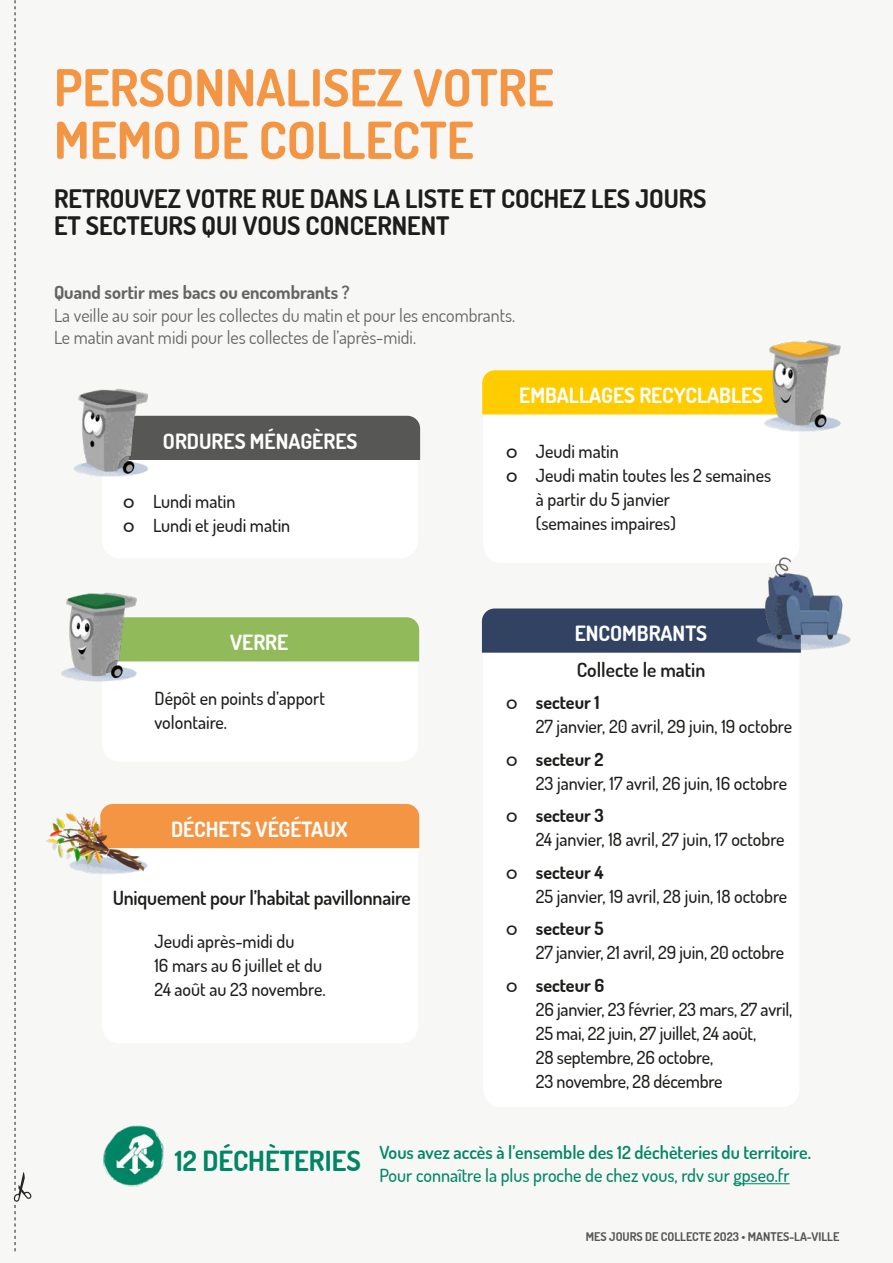
<style>
.page{position:relative;width:893px;height:1263px;background:#f7f7f6}
.page>*{position:absolute;margin:0;border:0;box-sizing:border-box;transform-origin:0 0}
.t1{font:700 51px/52.5px "Dosis";color:#f49544}
.t2{font:700 25.5px/27px "Dosis";color:#1d1d1b}
.t3{font:700 21px "Dosis";color:#fff}
.t4{font:600 19.5px "Dosis";letter-spacing:-.01em;color:#1d1d1b}
.t5{font:500 18px/24px "Dosis";color:#1d1d1b}
.t6{font:600 18px/22.5px "Dosis";color:#008665}
.t7{font:18px/22.5px "Dosis";color:#646463}
.t8{font:700 18px "Dosis";color:#646463}
.t9{font:700 12px "Dosis";color:#575756}
.s1{font-family:"Montserrat"}
.s2{font-weight:700}
.s3{font-weight:700;font-size:27.75px}
.s4{font-weight:500}
</style>
<div class="page">
<svg style="left:14px;top:0;width:17px;height:1251px"></svg>
<div style="left:102px;top:417px;width:316px;height:141px;background:#fff;border-radius:18px"></div>
<div style="left:102px;top:616px;width:316px;height:146px;background:#fff;border-radius:18px"></div>
<div style="left:102px;top:804px;width:316px;height:239px;background:#fff;border-radius:18px"></div>
<div style="left:483px;top:372px;width:316px;height:191px;background:#fff;border-radius:18px"></div>
<div style="left:483px;top:610px;width:316px;height:497px;background:#fff;border-radius:18px"></div>
<img style="left:103px;top:1125px;width:61px;height:62px">
<img style="left:115px;top:1132px;width:43px;height:42px">
<hr style="left:733px;top:1183px;width:57px;height:1px;background:#008665">
<div style="left:166px;top:416px;width:254px;height:44px;background:#575756"></div>
<div style="left:482px;top:370px;width:262px;height:44px;background:#fc0"></div>
<div style="left:155px;top:617px;width:264px;height:44px;background:#91bb5b"></div>
<div style="left:164px;top:804px;width:255px;height:44px;background:#f49544"></div>
<div style="left:482px;top:608px;width:262px;height:45px;background:#324262"></div>
<img style="left:73px;top:388px;width:93px;height:89px">
<img style="left:744px;top:340px;width:97px;height:92px">
<img style="left:61px;top:592px;width:94px;height:90px">
<img style="left:744px;top:557px;width:107px;height:96px">
<img style="left:46px;top:803px;width:118px;height:71px">
<h1 class="t1" style="left:54px;top:59px;width:501px">PERSONNALISEZ VOTRE<br>MEMO DE COLLECTE</h1>
<h2 class="t2" style="left:54px;top:184px;width:654px">RETROUVEZ VOTRE RUE DANS LA LISTE ET COCHEZ LES JOURS<br>ET SECTEURS QUI VOUS CONCERNENT</h2>
<p class="t8" style="left:54px;top:280px;width:297px">Quand sortir mes bacs ou encombrants ?</p>
<p class="t7" style="left:54px;top:303px;width:463px">La veille au soir pour les collectes du matin et pour les encombrants.<br>Le matin avant midi pour les collectes de l’après-midi.</p>
<p class="t3" style="left:163px;top:426px;width:196px">ORDURES MÉNAGÈRES</p>
<p class="t5" style="left:123px;top:488px;width:169px"><span class="s1">o</span> Lundi matin<br><span class="s1">o</span> Lundi et jeudi matin</p>
<p class="t3" style="left:230px;top:628px;width:60px">VERRE</p>
<p class="t5" style="left:155px;top:685px;width:172px">Dépôt en points d’apport volontaire.</p>
<p class="t3" style="left:171px;top:814px;width:178px">DÉCHETS VÉGÉTAUX</p>
<p class="t4" style="left:113px;top:885px;width:300px">Uniquement pour l’habitat pavillonnaire</p>
<p class="t5" style="left:155px;top:929px;width:173px">Jeudi après-midi du<br>16 mars au 6 juillet et du<br>24 août au 23 novembre.</p>
<p class="t3" style="left:519px;top:381px;width:246px">EMBALLAGES RECYCLABLES</p>
<p class="t5" style="left:506px;top:438px;width:114px"><span class="s1">o</span> Jeudi matin</p>
<p class="t5" style="left:506px;top:462px;width:267px"><span class="s1">o</span> Jeudi matin toutes les 2 semaines</p>
<p class="t5" style="left:536px;top:486px;width:136px">à partir du 5 janvier</p>
<p class="t5" style="left:536px;top:510px;width:142px">(semaines impaires)</p>
<p class="t3" style="left:575px;top:619px;width:134px">ENCOMBRANTS</p>
<p class="t4" style="left:577px;top:656px;width:130px">Collecte le matin</p>
<p class="t5" style="left:536px;top:690px;width:258px;text-indent:-30px"><span class="s1">o</span> <span class="s2">secteur 1<br></span>27 janvier, 20 avril, 29 juin, 19 octobre</p>
<p class="t5" style="left:536px;top:746px;width:253px;text-indent:-30px"><span class="s1">o</span> <span class="s2">secteur 2<br></span>23 janvier, 17 avril, 26 juin, 16 octobre</p>
<p class="t5" style="left:536px;top:803px;width:250px;text-indent:-30px"><span class="s1">o</span> <span class="s2">secteur 3<br></span>24 janvier, 18 avril, 27 juin, 17 octobre</p>
<p class="t5" style="left:536px;top:859px;width:253px;text-indent:-30px"><span class="s1">o</span> <span class="s2">secteur 4<br></span>25 janvier, 19 avril, 28 juin, 18 octobre</p>
<p class="t5" style="left:536px;top:916px;width:250px;text-indent:-30px"><span class="s1">o</span> <span class="s2">secteur 5<br></span>27 janvier, 21 avril, 29 juin, 20 octobre</p>
<p class="t5" style="left:536px;top:972px;width:258px;text-indent:-30px"><span class="s1">o</span> <span class="s2">secteur 6<br></span>26 janvier, 23 février, 23 mars, 27 avril,<br>25 mai, 22 juin, 27 juillet, 24 août,<br>28 septembre, 26 octobre,<br>23 novembre, 28 décembre</p>
<p class="t6" style="left:379px;top:1141px;width:433px;text-indent:-204px"><span class="s3">12 DÉCHÈTERIES</span> Vous avez accès à l’ensemble des 12 déchèteries du territoire.<br><span class="s4">Pour connaître la plus proche de chez vous, rdv sur gpseo.fr</span></p>
<p class="t9" style="left:586px;top:1228px;width:255px">MES JOURS DE COLLECTE 2O23 • MANTES-LA-VILLE</p>
</div>
